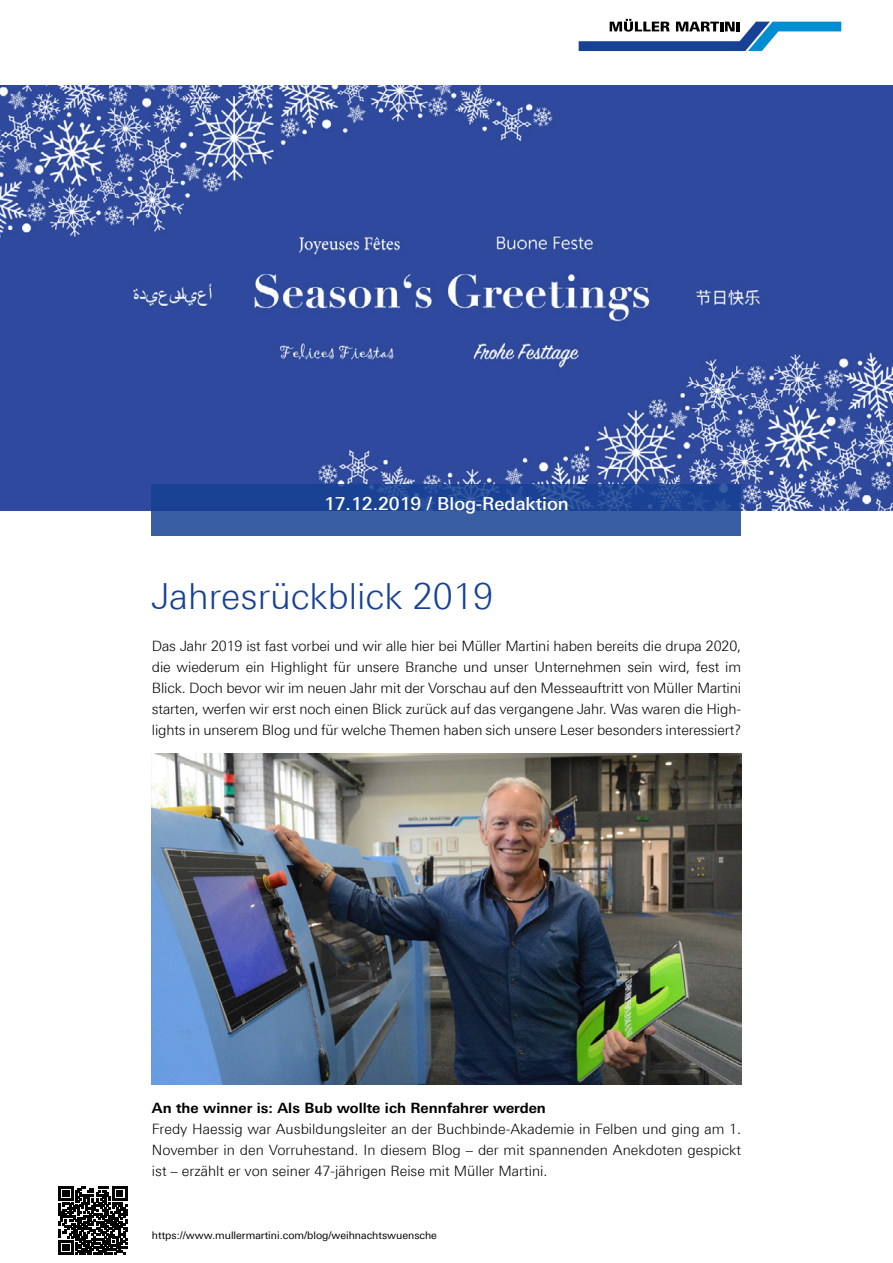
<style>
.page{position:relative;width:893px;height:1263px;background:#fff}
.page>*{position:absolute;margin:0;border:0;box-sizing:border-box;transform-origin:0 0}
.t1{font:300 36px "Linotype Univers 330";color:#164194}
.t2{font:500 18px "Linotype Univers 530";color:#fff}
.t3{font:300 14.25px/21px "Linotype Univers 330";letter-spacing:-.01em;color:#000;text-align:justify}
.t4{font:700 14.25px "Linotype Univers 630";color:#000}
.t5{font:10.5px "Linotype Univers 430";color:#000}
</style>
<div class="page">
<img style="left:0;top:85px;width:893px;height:425px">
<svg style="left:579px;top:19px;width:262px;height:32px"></svg>
<svg style="left:152px;top:485px;width:589px;height:51px;background:#2b519d"></svg>
<svg style="left:59px;top:1186px;width:68px;height:69px"></svg>
<img style="left:152px;top:753px;width:589px;height:332px">
<p class="t2" style="left:324px;top:493px;width:246px">17.12.2019 / Blog-Redaktion</p>
<h1 class="t1" style="left:152px;top:575px;width:343px">Jahresrückblick 2019</h1>
<p class="t3" style="left:152px;top:635px;width:591px">Das Jahr 2019 ist fast vorbei und wir alle hier bei Müller Martini haben bereits die drupa 2020, die wiederum ein Highlight für unsere Branche und unser Unternehmen sein wird, fest im Blick. Doch bevor wir im neuen Jahr mit der Vorschau auf den Messeauftritt von Müller Martini starten, werfen wir erst noch einen Blick zurück auf das vergangene Jahr. Was waren die High&shy;lights in unserem Blog und für welche Themen haben sich unsere Leser besonders interessiert?</p>
<p class="t4" style="left:152px;top:1099px;width:395px">An the winner is: Als Bub wollte ich Rennfahrer werden</p>
<p class="t3" style="left:152px;top:1118px;width:591px">Fredy Haessig war Ausbildungsleiter an der Buchbinde-Akademie in Felben und ging am 1.<br>November in den Vorruhestand. In diesem Blog – der mit spannenden Anekdoten gespickt ist – erzählt er von seiner 47-jährigen Reise mit Müller Martini.</p>
<p class="t5" style="left:152px;top:1229px;width:287px">https://www.mullermartini.com/blog/weihnachtswuensche</p>
</div>
